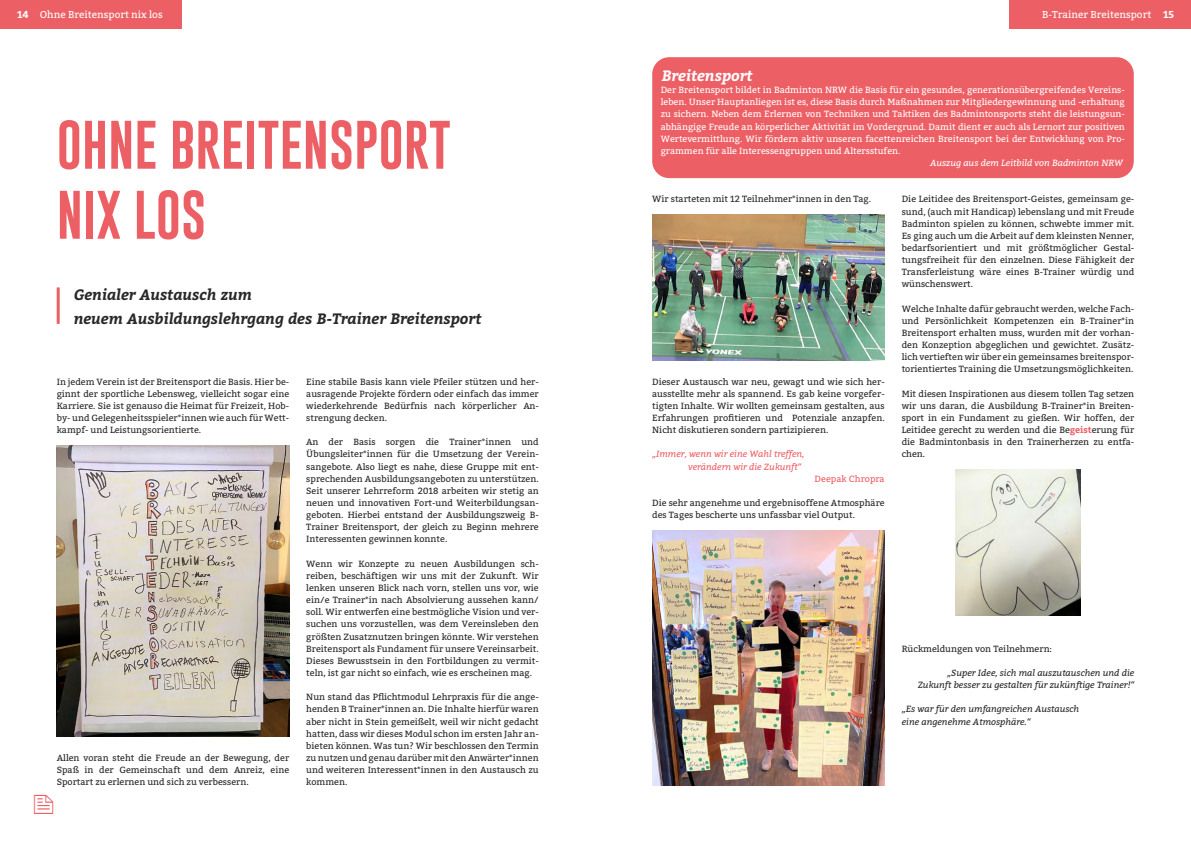
<style>
.page{position:relative;width:1191px;height:842px;background:#fff}
.page>*{position:absolute;margin:0;border:0;box-sizing:border-box;transform-origin:0 0}
.t1{font:50px/70px "Gobold Uplow";color:#ec5f65}
.t2{font:italic 700 15px/24.3px "Bitter";color:#282827}
.t3{font:italic 700 15px "Bitter";color:#fff}
.t4{font:10px "Bitter";color:#fff}
.t5{font:9px/12.1px "Bitter";color:#282827;text-align:justify}
.t6{font:9px/12.1px "Bitter";color:#fff;text-align:justify}
.t7{font:italic 9px/12.1px "Bitter";color:#282827;text-align:right}
.t8{font:italic 9px/12.1px "Bitter";color:#ec5f65}
.t9{font:italic 9px "Bitter";color:#fff}
.t10{font:9px "Bitter";color:#ec5f65}
.s1{font-weight:700}
.s2{font-weight:700;color:#ec5f65}
</style>
<div class="page">
<img style="left:955px;top:470px;width:125px;height:145px">
<hr style="left:57px;top:287px;width:3px;height:37px;background:#ec5f65">
<div style="left:652px;top:57px;width:481px;height:121px;background:#ec5f65;border-radius:17px"></div>
<img style="left:57px;top:445px;width:232px;height:292px">
<img style="left:652px;top:215px;width:232px;height:145px">
<img style="left:652px;top:530px;width:232px;height:255px">
<div style="left:1009px;top:0;width:182px;height:28px;background:#ec5f65"></div>
<div style="left:0;top:0;width:181px;height:28px;background:#ec5f65"></div>
<p class="t4" style="left:40px;top:8px;width:124px">Ohne Breitensport nix los</p>
<p class="t4" style="left:1022px;top:8px;width:131px">Hier steht d Rubrikname</p>
<p class="t4" style="left:17px;top:8px;width:153px"><span class="s1">14</span> Hier steht der Rubrikname</p>
<p class="t4" style="left:1042px;top:8px;width:133px">B-Trainer Breitensport <span class="s1">15</span></p>
<h1 class="t1" style="left:57px;top:110px;width:396px">OHNE BREITENSPORT<br>NIX LOS</h1>
<h2 class="t2" style="left:74px;top:283px;width:409px">Genialer Austausch zum<br>neuem Ausbildungslehrgang des B-Trainer Breitensport</h2>
<p class="t5" style="left:57px;top:375px;width:234px">In jedem Verein ist der Breitensport die Basis. Hier be&shy;ginnt der sportliche Lebensweg, vielleicht sogar eine Karriere. Sie ist genauso die Heimat für Freizeit, Hob&shy;by- und Gelegenheitsspieler*innen wie auch für Wett&shy;kampf- und Leistungsorientierte.</p>
<p class="t5" style="left:57px;top:752px;width:234px">Allen voran steht die Freude an der Bewegung, der Spaß in der Gemeinschaft und dem Anreiz, eine Sportart zu erlernen und sich zu verbessern.</p>
<p class="t5" style="left:306px;top:375px;width:234px">Eine stabile Basis kann viele Pfeiler stützen und her&shy;ausragende Projekte fördern oder einfach das immer wiederkehrende Bedürfnis nach körperlicher An&shy;strengung decken.</p>
<p class="t5" style="left:306px;top:436px;width:234px">An der Basis sorgen die Trainer*innen und Übungsleiter*innen für die Umsetzung der Verein&shy;sangebote. Also liegt es nahe, diese Gruppe mit ent&shy;sprechenden Ausbildungsangeboten zu unterstützen.<br>Seit unserer Lehrreform 2018 arbeiten wir stetig an neuen und innovativen Fort-und Weiterbildungsan&shy;geboten. Hierbei entstand der Ausbildungszweig B-Trainer Breitensport, der gleich zu Beginn mehrere Interessenten gewinnen konnte.</p>
<p class="t5" style="left:306px;top:558px;width:234px">Wenn wir Konzepte zu neuen Ausbildungen sch&shy;reiben, beschäftigen wir uns mit der Zukunft. Wir lenken unseren Blick nach vorn, stellen uns vor, wie ein/e Trainer*in nach Absolvierung aussehen kann/ soll. Wir entwerfen eine bestmögliche Vision und ver&shy;suchen uns vorzustellen, was dem Vereinsleben den größten Zusatznutzen bringen könnte. Wir verstehen Breitensport als Fundament für unsere Vereinsarbeit.<br>Dieses Bewusstsein in den Fortbildungen zu vermit&shy;teln, ist gar nicht so einfach, wie es erscheinen mag.</p>
<p class="t5" style="left:306px;top:691px;width:234px">Nun stand das Pflichtmodul Lehrpraxis für die ange&shy;henden B Trainer*innen an. Die Inhalte hierfür waren aber nicht in Stein gemeißelt, weil wir nicht gedacht hatten, dass wir dieses Modul schon im ersten Jahr an&shy;bieten können. Was tun? Wir beschlossen den Termin zu nutzen und genau darüber mit den Anwärter*innen und weiteren Interessent*innen in den Austausch zu kommen.</p>
<h2 class="t3" style="left:661px;top:66px;width:92px">Breitensport</h2>
<p class="t6" style="left:660px;top:84px;width:466px">Der Breitensport bildet in Badminton NRW die Basis für ein gesundes, generationsübergreifendes Vereins&shy;leben. Unser Hauptanliegen ist es, diese Basis durch Maßnahmen zur Mitgliedergewinnung und -erhaltung zu sichern. Neben dem Erlernen von Techniken und Taktiken des Badmintonsports steht die leistungsun&shy;abhängige Freude an körperlicher Aktivität im Vordergrund. Damit dient er auch als Lernort zur positiven Wertevermittlung. Wir fördern aktiv unseren facettenreichen Breitensport bei der Entwicklung von Pro&shy;grammen für alle Interessengruppen und Altersstufen.</p>
<p class="t9" style="left:930px;top:157px;width:194px">Auszug aus dem Leitbild von Badminton NRW</p>
<p class="t5" style="left:652px;top:193px;width:220px">Wir starteten mit 12 Teilnehmer*innen in den Tag.</p>
<p class="t5" style="left:652px;top:375px;width:234px">Dieser Austausch war neu, gewagt und wie sich her&shy;ausstellte mehr als spannend. Es gab keine vorgefer&shy;tigten Inhalte. Wir wollten gemeinsam gestalten, aus Erfahrungen profitieren und Potenziale anzapfen.<br>Nicht diskutieren sondern partizipieren.</p>
<p class="t8" style="left:688px;top:448px;width:118px;text-indent:-36px">„Immer, wenn wir eine Wahl treffen, verändern wir die Zukunft“</p>
<p class="t10" style="left:814px;top:473px;width:72px">Deepak Chropra</p>
<p class="t5" style="left:652px;top:497px;width:234px">Die sehr angenehme und ergebnisoffene Atmosphäre des Tages bescherte uns unfassbar viel Output.</p>
<p class="t5" style="left:901px;top:193px;width:234px">Die Leitidee des Breitensport-Geistes, gemeinsam ge&shy;sund, (auch mit Handicap) lebenslang und mit Freude Badminton spielen zu können, schwebte immer mit.<br>Es ging auch um die Arbeit auf dem kleinsten Nenner, bedarfsorientiert und mit größtmöglicher Gestal&shy;tungsfreiheit für den einzelnen. Diese Fähigkeit der Transferleistung wäre eines B-Trainer würdig und wünschenswert.</p>
<p class="t5" style="left:901px;top:303px;width:234px">Welche Inhalte dafür gebraucht werden, welche Fach&shy;und Persönlichkeit Kompetenzen ein B-Trainer*in Breitensport erhalten muss, wurden mit der vorhan&shy;den Konzeption abgeglichen und gewichtet. Zusätz&shy;lich vertieften wir über ein gemeinsames breitenspor&shy;torientiertes Training die Umsetzungsmöglichkeiten.</p>
<p class="t5" style="left:901px;top:388px;width:234px">Mit diesen Inspirationen aus diesem tollen Tag setzen wir uns daran, die Ausbildung B-Trainer*in Breiten&shy;sport in ein Fundament zu gießen. Wir hoffen, der Leitidee gerecht zu werden und die Be<span class="s2">geist</span>erung für die Badmintonbasis in den Trainerherzen zu entfa&shy;chen.</p>
<p class="t5" style="left:901px;top:642px;width:152px">Rückmeldungen von Teilnehmern:</p>
<p class="t7" style="left:917px;top:667px;width:218px">„Super Idee, sich mal auszutauschen und die<br>Zukunft besser zu gestalten für zukünftige Trainer!“</p>
<p class="t7" style="left:901px;top:703px;width:179px;text-align:left">„Es war für den umfangreichen Austausch eine angenehme Atmosphäre.“</p>
</div>
